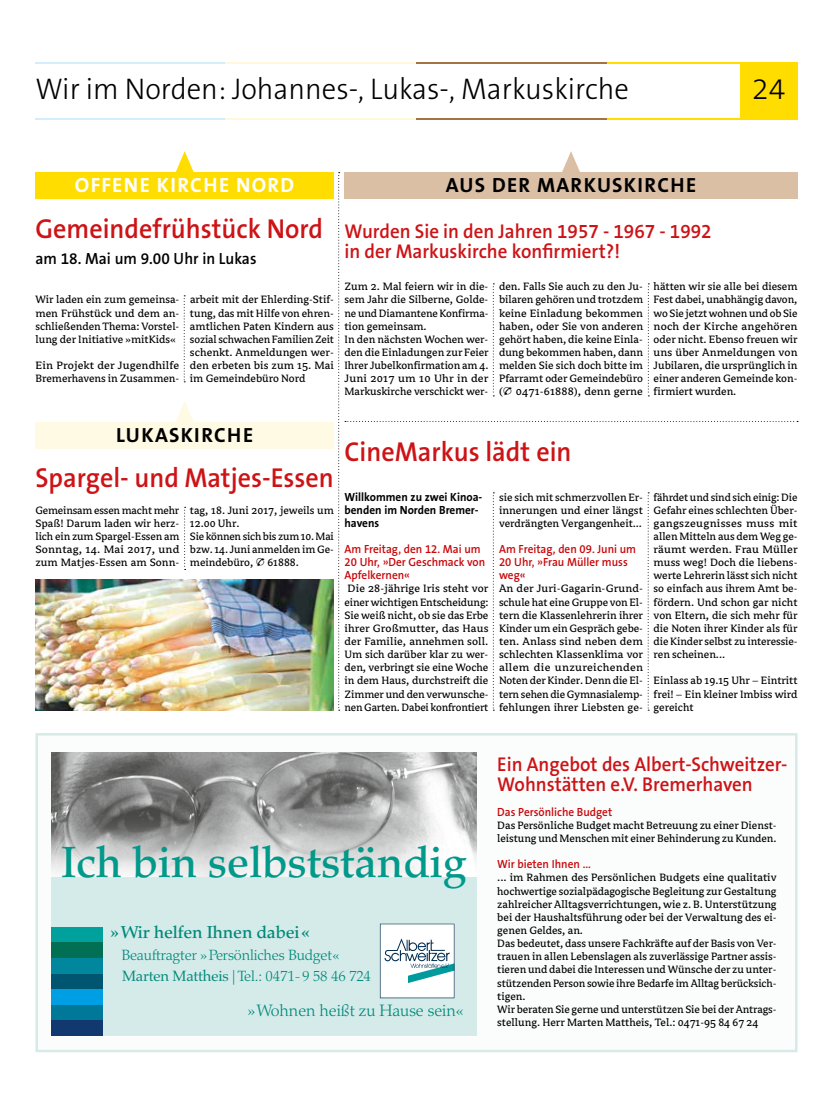
<style>
.page{position:relative;width:833px;height:1117px;background:#fff}
.page>*{position:absolute;margin:0;border:0;box-sizing:border-box;transform-origin:0 0}
.t1{font:500 43.62px "Palatino";letter-spacing:-.005em;color:#00998a}
.t2{font:300 30px "The Sans B3";color:#000;scale:.96 1}
.t3{font:300 30px "The Sans B3";color:#000}
.t4{font:600 27.5px "The Sans B6";color:#cd1316;scale:.95 1}
.t5{font:700 20.62px "The Sans B7";letter-spacing:.06em;color:#000}
.t6{font:700 20.62px "The Sans B7";letter-spacing:.06em;color:#fff}
.t7{font:600 20px/20px "The Sans B6";color:#cd1316;scale:.95 1}
.t8{font:500 17.25px "Palatino";letter-spacing:-.01em;color:#00897b}
.t9{font:300 16.5px "Palatino";letter-spacing:-.005em;color:#00897b}
.t10{font:600 16.25px "The Sans B6";color:#000;scale:.95 1}
.t11{font:300 14.75px/21.4px "Palatino";letter-spacing:-.01em;color:#00897b}
.t12{font:11.88px/13.1px "Avance";color:#000;text-align:justify}
.t13{font:11.88px/13.1px "Avance";color:#000;text-align:justify;scale:1.04 1}
.t14{font:600 11.88px/13.1px "The Sans B6";color:#c9070a;scale:.95 1}
.t15{font:700 11.88px/13.1px "The Sans B7";color:#000;scale:.95 1}
.t16{font:11.88px/13.1px "Avance";color:#000;scale:1.05 1}
.s1{font-family:"European Pi Three";font-size:11.25px}
.s2{font-weight:400}
</style>
<div class="page">
<svg style="left:184px;top:506px;width:2px;height:64px"></svg>
<div style="left:35px;top:733px;width:762px;height:318px;background:#fbfdfd;border:2px solid #d6ebe8"></div>
<div style="left:51px;top:876px;width:425px;height:159px;background:#d5ebe9"></div>
<img style="left:51px;top:752px;width:425px;height:124px">
<svg style="left:380px;top:923px;width:74px;height:74px;background:#d7e5e8"></svg>
<div style="left:51px;top:926px;width:51px;height:16px;background:#00a09c"></div>
<div style="left:51px;top:942px;width:51px;height:15px;background:#006f53"></div>
<div style="left:51px;top:957px;width:51px;height:16px;background:#00879e"></div>
<div style="left:51px;top:973px;width:51px;height:16px;background:#005570"></div>
<div style="left:51px;top:989px;width:51px;height:15px;background:#009ee3"></div>
<div style="left:51px;top:1004px;width:51px;height:16px;background:#007898"></div>
<div style="left:51px;top:1020px;width:51px;height:15px;background:#123870"></div>
<svg style="left:184px;top:295px;width:1px;height:87px"></svg>
<svg style="left:176px;top:151px;width:18px;height:21px"></svg>
<svg style="left:176px;top:401px;width:18px;height:21px"></svg>
<div style="left:35px;top:172px;width:299px;height:26px;background:#fd0"></div>
<div style="left:35px;top:422px;width:299px;height:26px;background:#fffae3"></div>
<svg style="left:338px;top:151px;width:460px;height:559px"></svg>
<div style="left:344px;top:172px;width:453px;height:26px;background:#dabfa5"></div>
<img style="left:35px;top:579px;width:299px;height:131px">
<div style="left:740px;top:62px;width:57px;height:57px;background:#fd0"></div>
<hr style="left:606px;top:62px;width:191px;height:2px;background:#fd0">
<hr style="left:35px;top:62px;width:190px;height:2px;background:#d4edfc">
<hr style="left:225px;top:62px;width:191px;height:2px;background:#fff8da">
<hr style="left:416px;top:62px;width:190px;height:2px;background:#a57242">
<hr style="left:606px;top:118px;width:191px;height:1px;background:#fd0">
<hr style="left:35px;top:118px;width:190px;height:1px;background:#d4edfc">
<hr style="left:225px;top:118px;width:191px;height:1px;background:#fff8da">
<hr style="left:416px;top:118px;width:190px;height:1px;background:#a57242">
<h2 class="t2" style="left:35px;top:74px;width:620px">Wir im Norden: Johannes-, Lukas-, Markuskirche</h2>
<h2 class="t3" style="left:752px;top:74px;width:35px">24</h2>
<h3 class="t6" style="left:75px;top:174px;width:221px">OFFENE KIRCHE NORD</h3>
<h3 class="t4" style="left:35px;top:214px;width:304px">Gemeindefrühstück Nord</h3>
<h3 class="t10" style="left:35px;top:250px;width:234px">am 18. Mai um 9.00 Uhr in Lukas</h3>
<p class="t12" style="left:35px;top:293px;width:145px">Wir laden ein zum gemeinsa&shy;men Frühstück und dem an&shy;schließenden Thema: Vorstel&shy;lung der Initiative »mitKids«</p>
<p class="t16" style="left:35px;top:359px;width:139px">Ein Projekt der Jugendhilfe<br>Bremerhavens in Zusammen-</p>
<p class="t12" style="left:190px;top:293px;width:145px">arbeit mit der Ehlerding-Stif&shy;tung, das mit Hilfe von ehren&shy;amtlichen Paten Kindern aus sozial schwachen Familien Zeit schenkt. Anmeldungen wer&shy;den erbeten bis zum 15. Mai im Gemeindebüro Nord</p>
<h3 class="t5" style="left:446px;top:174px;width:252px">AUS DER MARKUSKIRCHE</h3>
<h3 class="t7" style="left:344px;top:222px;width:388px">Wurden Sie in den Jahren 1957 - 1967 - 1992 in der Markuskirche konfirmiert?!</h3>
<p class="t12" style="left:344px;top:280px;width:145px;text-align:left">Zum 2. Mal feiern wir in die&shy;sem Jahr die Silberne, Golde&shy;ne und Diamantene Konfirma&shy;tion gemeinsam.<br>In den nächsten Wochen wer&shy;den die Einladungen zur Feier<br>Ihrer Jubelkonfirmation am 4.<br>Juni 2017 um 10 Uhr in der<br>Markuskirche verschickt wer-</p>
<p class="t12" style="left:499px;top:280px;width:145px">den. Falls Sie auch zu den Ju&shy;bilaren gehören und trotzdem keine Einladung bekommen haben, oder Sie von anderen gehört haben, die keine Einla&shy;dung bekommen haben, dann melden Sie sich doch bitte im Pfarramt oder Gemeindebüro (<span class="s1">T</span> 0471-61888), denn gerne</p>
<p class="t12" style="left:653px;top:280px;width:145px">hätten wir sie alle bei diesem Fest dabei, unabhängig davon, wo Sie jetzt wohnen und ob Sie noch der Kirche angehören oder nicht. Ebenso freuen wir uns über Anmeldungen von Jubilaren, die ursprünglich in einer anderen Gemeinde kon&shy;firmiert wurden.</p>
<h3 class="t5" style="left:116px;top:424px;width:138px">LUKASKIRCHE</h3>
<h3 class="t4" style="left:35px;top:463px;width:316px">Spargel- und Matjes-Essen</h3>
<p class="t12" style="left:35px;top:503px;width:145px">Gemeinsam essen macht mehr Spaß! Darum laden wir herz&shy;lich ein zum Spargel-Essen am Sonntag, 14. Mai 2017, und zum Matjes-Essen am Sonn-</p>
<p class="t12" style="left:190px;top:503px;width:145px;text-align:left">tag, 18. Juni 2017, jeweils um<br>12.00 Uhr.<br>Sie können sich bis zum 10. Mai bzw. 14. Juni anmelden im Ge&shy;meindebüro, <span class="s1">T</span> 61888.</p>
<h3 class="t4" style="left:344px;top:437px;width:240px">CineMarkus lädt ein</h3>
<p class="t15" style="left:344px;top:490px;width:147px">Willkommen zu zwei Kinoa&shy;benden im Norden Bremer&shy;havens</p>
<p class="t14" style="left:344px;top:542px;width:149px">Am Freitag, den 12. Mai um<br>20 Uhr, »Der Geschmack von<br>Apfelkernen«</p>
<p class="t12" style="left:344px;top:582px;width:145px">Die 28-jährige Iris steht vor einer wichtigen Entscheidung:<br>Sie weiß nicht, ob sie das Erbe ihrer Großmutter, das Haus der Familie, annehmen soll.<br>Um sich darüber klar zu wer&shy;den, verbringt sie eine Woche in dem Haus, durchstreift die Zimmer und den verwunsche&shy;nen Garten. Dabei konfrontiert</p>
<p class="t12" style="left:499px;top:490px;width:145px">sie sich mit schmerzvollen Er&shy;innerungen und einer längst verdrängten Vergangenheit...</p>
<p class="t14" style="left:499px;top:542px;width:146px">Am Freitag, den 09. Juni um<br>20 Uhr, »Frau Müller muss weg«</p>
<p class="t13" style="left:499px;top:582px;width:140px">An der Juri-Gagarin-Grund&shy;schule hat eine Gruppe von El&shy;tern die Klassenlehrerin ihrer Kinder um ein Gespräch gebe&shy;ten. Anlass sind neben dem schlechten Klassenklima vor allem die unzureichenden Noten der Kinder. Denn die El&shy;tern sehen die Gymnasialemp&shy;fehlungen ihrer Liebsten ge-</p>
<p class="t12" style="left:653px;top:490px;width:145px">fährdet und sind sich einig: Die Gefahr eines schlechten Über&shy;gangszeugnisses muss mit allen Mitteln aus dem Weg ge&shy;räumt werden. Frau Müller muss weg! Doch die liebens&shy;werte Lehrerin lässt sich nicht so einfach aus ihrem Amt be&shy;fördern. Und schon gar nicht von Eltern, die sich mehr für die Noten ihrer Kinder als für die Kinder selbst zu interessie&shy;ren scheinen...</p>
<p class="t12" style="left:653px;top:674px;width:145px">Einlass ab 19.15 Uhr – Eintritt frei! – Ein kleiner Imbiss wird gereicht</p>
<h3 class="t7" style="left:497px;top:754px;width:307px">Ein Angebot des Albert-Schweitzer-<br>Wohnstätten e.V. Bremerhaven</h3>
<h1 class="t1" style="left:61px;top:836px;width:407px">Ich bin selbstständig</h1>
<h3 class="t8" style="left:110px;top:921px;width:201px">»Wir helfen Ihnen dabei«</h3>
<p class="t11" style="left:122px;top:943px;width:251px">Beauftragter »Persönliches Budget«<br><span class="s2">Marten Mattheis</span> | Tel.: 0471-9 58 46 724</p>
<h3 class="t9" style="left:247px;top:1000px;width:218px">»Wohnen heißt zu Hause sein«</h3>
<p class="t14" style="left:497px;top:805px;width:122px">Das Persönliche Budget</p>
<p class="t12" style="left:497px;top:818px;width:281px">Das Persönliche Budget macht Betreuung zu einer Dienst&shy;leistung und Menschen mit einer Behinderung zu Kunden.</p>
<p class="t14" style="left:497px;top:857px;width:100px">Wir bieten Ihnen ...</p>
<p class="t12" style="left:497px;top:871px;width:281px;text-align:left">... im Rahmen des Persönlichen Budgets eine qualitativ hochwertige sozialpädagogische Begleitung zur Gestaltung zahlreicher Alltagsverrichtungen, wie z. B. Unterstützung bei der Haushaltsführung oder bei der Verwaltung des ei&shy;genen Geldes, an.<br>Das bedeutet, dass unsere Fachkräfte auf der Basis von Ver&shy;trauen in allen Lebenslagen als zuverlässige Partner assis&shy;tieren und dabei die Interessen und Wünsche der zu unter&shy;stützenden Person sowie ihre Bedarfe im Alltag berücksich&shy;tigen.<br>Wir beraten Sie gerne und unterstützen Sie bei der Antrags&shy;stellung. Herr Marten Mattheis, Tel.: 0471-95 84 67 24</p>
</div>
